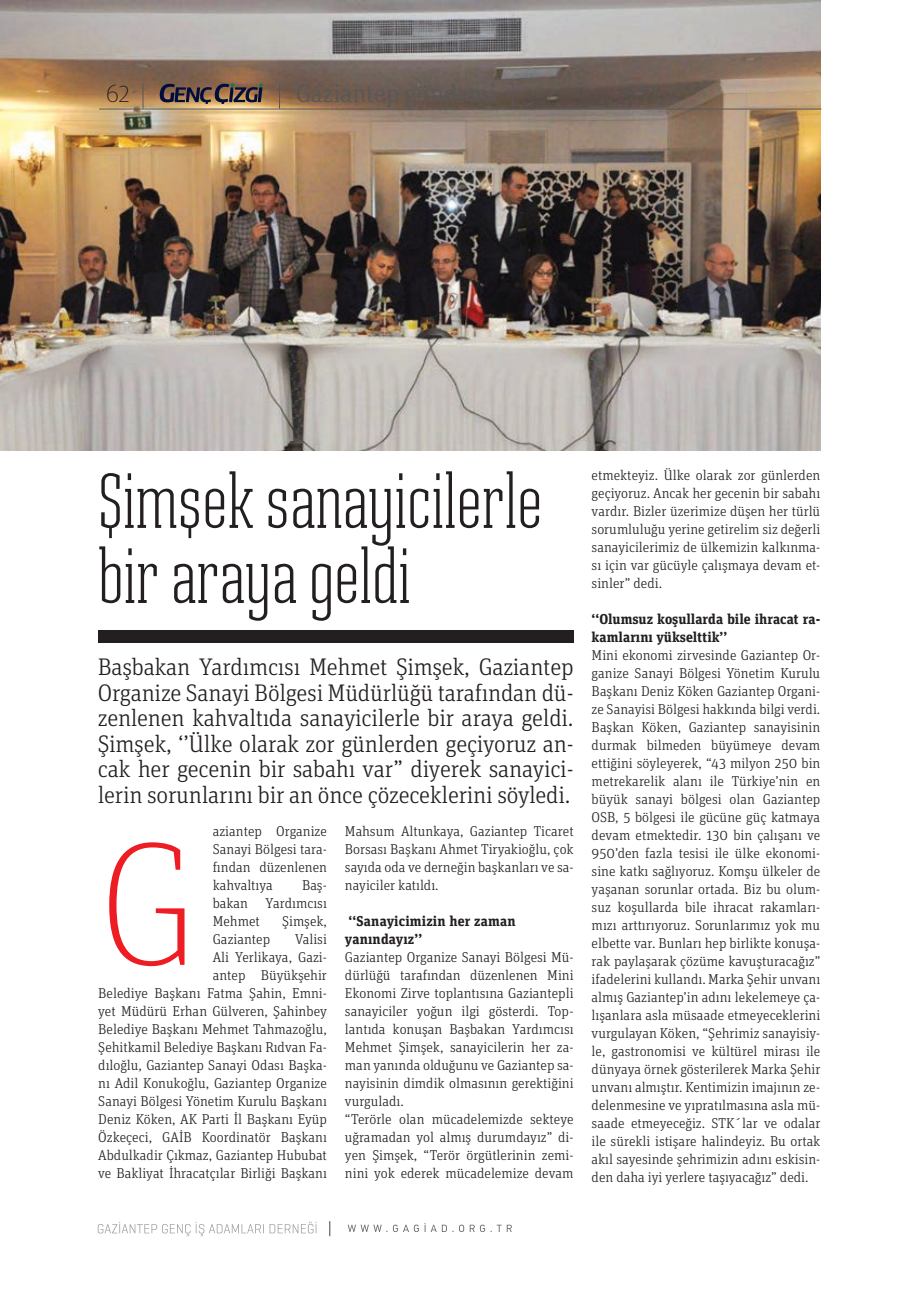
<style>
.page{position:relative;width:906px;height:1289px;background:#fff}
.page>*{position:absolute;margin:0;border:0;box-sizing:border-box;transform-origin:0 0}
.t1{font:100 177px "Unit Slab Pro";color:#ee1d23}
.t2{font:300 78px/75px "Ristretto Slab Pro";color:#231f20}
.t3{font:300 25.5px "Unit Slab Pro";color:#57585a}
.t4{font:100 25.5px "Unit Slab Pro";color:#231f20}
.t5{font:300 24px/25.5px "Unit Slab Pro";letter-spacing:-.01em;color:#231f20;text-align:justify}
.t6{font:300 14.25px/18px "Unit Slab Pro";color:#231f20;text-align:justify}
.t7{font:700 14.25px/18px "Unit Slab Pro";color:#231f20}
</style>
<div class="page">
<img style="left:0;top:0;width:821px;height:451px">
<svg style="left:348px;top:1223px;width:164px;height:8px"></svg>
<svg style="left:329px;top:1221px;width:1px;height:15px"></svg>
<svg style="left:98px;top:1221px;width:218px;height:15px"></svg>
<svg style="left:160px;top:83px;width:103px;height:21px;background:#655149"></svg>
<hr style="left:99px;top:109px;width:722px;height:1px;background:#57585a">
<svg style="left:279px;top:83px;width:1px;height:26px"></svg>
<svg style="left:143px;top:83px;width:1px;height:26px"></svg>
<svg style="left:512px;top:83px;width:1px;height:26px"></svg>
<div style="left:98px;top:630px;width:475px;height:13px;background:#231f20"></div>
<h3 class="t4" style="left:106px;top:78px;width:26px">62</h3>
<h3 class="t3" style="left:296px;top:77px;width:201px">Gaziantep gündemi</h3>
<h2 class="t2" style="left:98px;top:464px;width:446px">Şimşek sanayicilerle bir araya geldi</h2>
<p class="t5" style="left:98px;top:653px;width:477px">Başbakan Yardımcısı Mehmet Şimşek, Gaziantep Organize Sanayi Bölgesi Müdürlüğü tarafından dü&shy;zenlenen kahvaltıda sanayicilerle bir araya geldi.<br>Şimşek, ‘’Ülke olarak zor günlerden geçiyoruz an&shy;cak her gecenin bir sabahı var” diyerek sanayici&shy;lerin sorunlarını bir an önce çözeceklerini söyledi.</p>
<h1 class="t1" style="left:98px;top:796px;width:98px">G</h1>
<p class="t6" style="left:345px;top:821px;width:230px">Mahsum Altunkaya, Gaziantep Ticaret Borsası Başkanı Ahmet Tiryakioğlu, çok sayıda oda ve derneğin başkanları ve sa&shy;nayiciler katıldı.</p>
<p class="t7" style="left:345px;top:911px;width:172px">‘‘Sanayicimizin her zaman yanındayız’’</p>
<p class="t6" style="left:345px;top:947px;width:230px;text-align:left">Gaziantep Organize Sanayi Bölgesi Mü&shy;dürlüğü tarafından düzenlenen Mini Ekonomi Zirve toplantısına Gaziantepli sanayiciler yoğun ilgi gösterdi. Top&shy;lantıda konuşan Başbakan Yardımcısı Mehmet Şimşek, sanayicilerin her za&shy;man yanında olduğunu ve Gaziantep sa&shy;nayisinin dimdik olmasının gerektiğini vurguladı.<br>“Terörle olan mücadelemizde sekteye uğramadan yol almış durumdayız” di&shy;yen Şimşek, “Terör örgütlerinin zemi&shy;nini yok ederek mücadelemize devam</p>
<p class="t6" style="left:213px;top:821px;width:116px">aziantep Organize Sanayi Bölgesi tara&shy;fından düzenlenen kahvaltıya</p>
<p class="t6" style="left:213px;top:875px;width:116px;text-indent:89px">Baş&shy;bakan Yardımcısı Mehmet</p>
<p class="t6" style="left:282px;top:911px;width:46px">Şimşek,</p>
<p class="t6" style="left:98px;top:929px;width:230px;text-align:right">Valisi<br>Ali Yerlikaya, Gazi-<br>antep Büyükşehir<br>Belediye Başkanı Fatma Şahin, Emni&shy;yet Müdürü Erhan Gülveren, Şahinbey Belediye Başkanı Mehmet Tahmazoğlu, Şehitkamil Belediye Başkanı Rıdvan Fa&shy;dıloğlu, Gaziantep Sanayi Odası Başka&shy;nı Adil Konukoğlu, Gaziantep Organize Sanayi Bölgesi Yönetim Kurulu Başkanı Deniz Köken, AK Parti İl Başkanı Eyüp Özkeçeci, GAİB Koordinatör Başkanı Abdulkadir Çıkmaz, Gaziantep Hububat ve Bakliyat İhracatçılar Birliği Başkanı</p>
<p class="t6" style="left:213px;top:929px;width:59px">Gaziantep</p>
<p class="t6" style="left:591px;top:465px;width:230px">etmekteyiz. Ülke olarak zor günlerden geçiyoruz. Ancak her gecenin bir sabahı vardır. Bizler üzerimize düşen her türlü sorumluluğu yerine getirelim siz değerli sanayicilerimiz de ülkemizin kalkınma&shy;sı için var gücüyle çalışmaya devam et&shy;sinler” dedi.</p>
<p class="t7" style="left:591px;top:609px;width:230px">‘‘Olumsuz koşullarda bile ihracat ra&shy;kamlarını yükselttik’’</p>
<p class="t6" style="left:591px;top:645px;width:230px">Mini ekonomi zirvesinde Gaziantep Or&shy;ganize Sanayi Bölgesi Yönetim Kurulu Başkanı Deniz Köken Gaziantep Organi&shy;ze Sanayisi Bölgesi hakkında bilgi verdi.<br>Başkan Köken, Gaziantep sanayisinin durmak bilmeden büyümeye devam ettiğini söyleyerek, “43 milyon 250 bin metrekarelik alanı ile Türkiye’nin en büyük sanayi bölgesi olan Gaziantep OSB, 5 bölgesi ile gücüne güç katmaya devam etmektedir. 130 bin çalışanı ve 950’den fazla tesisi ile ülke ekonomi&shy;sine katkı sağlıyoruz. Komşu ülkeler de yaşanan sorunlar ortada. Biz bu olum&shy;suz koşullarda bile ihracat rakamları&shy;mızı arttırıyoruz. Sorunlarımız yok mu elbette var. Bunları hep birlikte konuşa&shy;rak paylaşarak çözüme kavuşturacağız” ifadelerini kullandı. Marka Şehir unvanı almış Gaziantep’in adını lekelemeye ça&shy;lışanlara asla müsaade etmeyeceklerini vurgulayan Köken, “Şehrimiz sanayisiy&shy;le, gastronomisi ve kültürel mirası ile dünyaya örnek gösterilerek Marka Şehir unvanı almıştır. Kentimizin imajının ze&shy;delenmesine ve yıpratılmasına asla mü&shy;saade etmeyeceğiz. STK´lar ve odalar ile sürekli istişare halindeyiz. Bu ortak akıl sayesinde şehrimizin adını eskisin&shy;den daha iyi yerlere taşıyacağız” dedi.</p>
</div>
